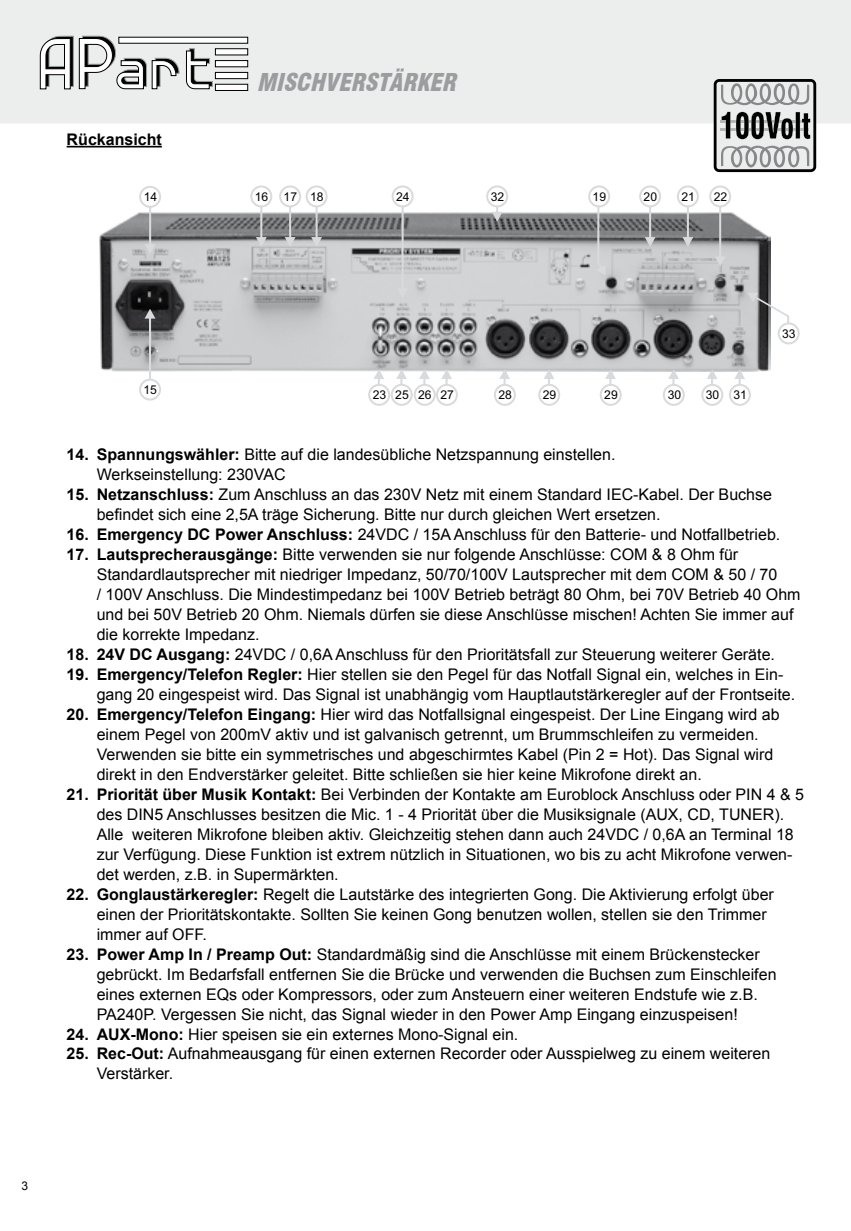
<style>
.page{position:relative;width:851px;height:1231px;background:#fff}
.page>*{position:absolute;margin:0;border:0;box-sizing:border-box;transform-origin:0 0}
.t1{font:italic 900 condensed 24px "Swiss 721 BT";color:#9c9d9f}
.t2{font:16px/20px "Arial";color:#000}
.t3{font:700 16px "Arial";color:#000}
.t4{font:12.2px "Arial";color:#000}
.t5{font:12px "Arial";color:#000}
.s1{font-weight:700}
</style>
<div class="page">
<div style="left:0;top:0;width:850px;height:123px;background:#eceded"></div>
<svg style="left:40px;top:36px;width:139px;height:53px"></svg>
<svg style="left:186px;top:48px;width:27px;height:41px"></svg>
<div style="left:119px;top:37px;width:129px;height:6px;background:#fff"></div>
<div style="left:215px;top:49px;width:33px;height:6px;background:#fff"></div>
<div style="left:215px;top:48px;width:33px;height:7px;border:1px solid #000"></div>
<div style="left:215px;top:84px;width:33px;height:6px;background:#fff"></div>
<div style="left:215px;top:84px;width:33px;height:7px;border:1px solid #000"></div>
<div style="left:215px;top:61px;width:33px;height:6px;background:#fff"></div>
<div style="left:215px;top:60px;width:33px;height:7px;border:1px solid #000"></div>
<div style="left:215px;top:72px;width:33px;height:7px;background:#fff"></div>
<div style="left:215px;top:72px;width:33px;height:7px;border:1px solid #000"></div>
<svg style="left:713px;top:79px;width:103px;height:93px;background:#a2a3a3"></svg>
<img style="left:99px;top:212px;width:671px;height:159px">
<div style="left:139px;top:186px;width:22px;height:22px;border:2px solid #d9dadb;border-radius:50%"></div>
<svg style="left:145px;top:207px;width:10px;height:47px"></svg>
<div style="left:139px;top:378px;width:22px;height:22px;border:2px solid #d9dadb;border-radius:50%"></div>
<svg style="left:145px;top:309px;width:10px;height:71px"></svg>
<div style="left:250px;top:185px;width:22px;height:22px;border:2px solid #d9dadb;border-radius:50%"></div>
<svg style="left:256px;top:207px;width:11px;height:40px"></svg>
<div style="left:368px;top:384px;width:22px;height:22px;border:2px solid #d9dadb;border-radius:50%"></div>
<svg style="left:373px;top:369px;width:11px;height:16px"></svg>
<div style="left:279px;top:185px;width:22px;height:22px;border:2px solid #d9dadb;border-radius:50%"></div>
<svg style="left:285px;top:207px;width:10px;height:40px"></svg>
<div style="left:305px;top:185px;width:22px;height:22px;border:2px solid #d9dadb;border-radius:50%"></div>
<svg style="left:311px;top:207px;width:11px;height:40px"></svg>
<div style="left:588px;top:185px;width:22px;height:22px;border:2px solid #d9dadb;border-radius:50%"></div>
<div style="left:639px;top:185px;width:22px;height:22px;border:2px solid #d9dadb;border-radius:50%"></div>
<svg style="left:644px;top:207px;width:11px;height:40px"></svg>
<div style="left:676px;top:185px;width:22px;height:22px;border:2px solid #d9dadb;border-radius:50%"></div>
<svg style="left:682px;top:207px;width:11px;height:40px"></svg>
<div style="left:709px;top:185px;width:22px;height:22px;border:2px solid #d9dadb;border-radius:50%"></div>
<svg style="left:714px;top:207px;width:11px;height:59px"></svg>
<div style="left:391px;top:185px;width:22px;height:22px;border:2px solid #d9dadb;border-radius:50%"></div>
<svg style="left:397px;top:207px;width:11px;height:91px"></svg>
<div style="left:390px;top:384px;width:22px;height:22px;border:2px solid #d9dadb;border-radius:50%"></div>
<svg style="left:396px;top:369px;width:11px;height:16px"></svg>
<div style="left:413px;top:384px;width:22px;height:22px;border:2px solid #d9dadb;border-radius:50%"></div>
<svg style="left:419px;top:369px;width:11px;height:16px"></svg>
<div style="left:436px;top:384px;width:22px;height:22px;border:2px solid #d9dadb;border-radius:50%"></div>
<svg style="left:441px;top:369px;width:11px;height:16px"></svg>
<div style="left:494px;top:384px;width:21px;height:22px;border:2px solid #d9dadb;border-radius:50%"></div>
<svg style="left:499px;top:369px;width:11px;height:16px"></svg>
<div style="left:538px;top:384px;width:22px;height:22px;border:2px solid #d9dadb;border-radius:50%"></div>
<svg style="left:543px;top:369px;width:11px;height:16px"></svg>
<div style="left:599px;top:384px;width:22px;height:22px;border:2px solid #d9dadb;border-radius:50%"></div>
<svg style="left:605px;top:369px;width:10px;height:16px"></svg>
<div style="left:662px;top:384px;width:22px;height:22px;border:2px solid #d9dadb;border-radius:50%"></div>
<svg style="left:668px;top:369px;width:10px;height:16px"></svg>
<div style="left:701px;top:384px;width:22px;height:22px;border:2px solid #d9dadb;border-radius:50%"></div>
<svg style="left:706px;top:369px;width:11px;height:16px"></svg>
<div style="left:728px;top:384px;width:22px;height:22px;border:2px solid #d9dadb;border-radius:50%"></div>
<svg style="left:734px;top:369px;width:11px;height:16px"></svg>
<div style="left:777px;top:322px;width:22px;height:22px;border:2px solid #d9dadb;border-radius:50%"></div>
<svg style="left:747px;top:292px;width:42px;height:32px"></svg>
<div style="left:486px;top:185px;width:22px;height:22px;border:2px solid #d9dadb;border-radius:50%"></div>
<svg style="left:491px;top:207px;width:11px;height:14px"></svg>
<svg style="left:596px;top:206px;width:9px;height:69px"></svg>
<hr style="left:67px;top:146px;width:95px;height:1px;background:#000">
<p class="t3" style="left:67px;top:129px;width:97px">Rückansicht</p>
<p class="t4" style="left:144px;top:189px;width:15px">14</p>
<h1 class="t1" style="left:257px;top:68px;width:207px">MISCHVERSTÄRKER</h1>
<p class="t4" style="left:255px;top:188px;width:15px">16</p>
<p class="t4" style="left:283px;top:188px;width:41px">17 18</p>
<p class="t4" style="left:396px;top:188px;width:15px">24</p>
<p class="t4" style="left:592px;top:188px;width:15px">19</p>
<p class="t4" style="left:643px;top:188px;width:15px">20</p>
<p class="t4" style="left:681px;top:188px;width:15px">21</p>
<p class="t4" style="left:713px;top:188px;width:15px">22</p>
<p class="t4" style="left:490px;top:188px;width:15px">32</p>
<p class="t4" style="left:143px;top:381px;width:15px">15</p>
<p class="t4" style="left:372px;top:387px;width:15px">23</p>
<p class="t4" style="left:667px;top:386px;width:15px">30</p>
<p class="t4" style="left:395px;top:387px;width:60px">25 26 27</p>
<p class="t4" style="left:498px;top:387px;width:15px">28</p>
<p class="t4" style="left:542px;top:387px;width:15px">29</p>
<p class="t4" style="left:604px;top:387px;width:15px">29</p>
<p class="t4" style="left:705px;top:387px;width:43px">30 31</p>
<p class="t4" style="left:782px;top:325px;width:15px">33</p>
<p class="t2" style="left:97px;top:444px;width:520px;text-indent:-30px"><span class="s1">14. Spannungswähler:</span> Bitte auf die landesübliche Netzspannung einstellen.<br>Werkseinstellung: 230VAC</p>
<p class="t2" style="left:97px;top:484px;width:676px;text-indent:-30px"><span class="s1">15. Netzanschluss:</span> Zum Anschluss an das 230V Netz mit einem Standard IEC-Kabel. Der Buchse befindet sich eine 2,5A träge Sicherung. Bitte nur durch gleichen Wert ersetzen.</p>
<p class="t2" style="left:67px;top:524px;width:715px"><span class="s1">16. Emergency DC Power Anschluss:</span> 24VDC / 15A Anschluss für den Batterie- und Notfallbetrieb.</p>
<p class="t2" style="left:97px;top:544px;width:705px;text-indent:-30px"><span class="s1">17. Lautsprecherausgänge:</span> Bitte verwenden sie nur folgende Anschlüsse: COM &amp; 8 Ohm für Standardlautsprecher mit niedriger Impedanz, 50/70/100V Lautsprecher mit dem COM &amp; 50 / 70<br>/ 100V Anschluss. Die Mindestimpedanz bei 100V Betrieb beträgt 80 Ohm, bei 70V Betrieb 40 Ohm und bei 50V Betrieb 20 Ohm. Niemals dürfen sie diese Anschlüsse mischen! Achten Sie immer auf die korrekte Impedanz.</p>
<p class="t2" style="left:67px;top:644px;width:709px"><span class="s1">18. 24V DC Ausgang:</span> 24VDC / 0,6A Anschluss für den Prioritätsfall zur Steuerung weiterer Geräte.</p>
<p class="t2" style="left:97px;top:664px;width:700px;text-indent:-30px"><span class="s1">19. Emergency/Telefon Regler:</span> Hier stellen sie den Pegel für das Notfall Signal ein, welches in Ein&shy;gang 20 eingespeist wird. Das Signal ist unabhängig vom Hauptlautstärkeregler auf der Frontseite.</p>
<p class="t2" style="left:97px;top:704px;width:684px;text-indent:-30px"><span class="s1">20. Emergency/Telefon Eingang:</span> Hier wird das Notfallsignal eingespeist. Der Line Eingang wird ab einem Pegel von 200mV aktiv und ist galvanisch getrennt, um Brummschleifen zu vermeiden.<br>Verwenden sie bitte ein symmetrisches und abgeschirmtes Kabel (Pin 2 = Hot). Das Signal wird direkt in den Endverstärker geleitet. Bitte schließen sie hier keine Mikrofone direkt an.</p>
<p class="t2" style="left:97px;top:784px;width:708px;text-indent:-30px"><span class="s1">21. Priorität über Musik Kontakt:</span> Bei Verbinden der Kontakte am Euroblock Anschluss oder PIN 4 &amp; 5 des DIN5 Anschlusses besitzen die Mic. 1 - 4 Priorität über die Musiksignale (AUX, CD, TUNER).<br>Alle weiteren Mikrofone bleiben aktiv. Gleichzeitig stehen dann auch 24VDC / 0,6A an Terminal 18 zur Verfügung. Diese Funktion ist extrem nützlich in Situationen, wo bis zu acht Mikrofone verwen&shy;det werden, z.B. in Supermärkten.</p>
<p class="t2" style="left:97px;top:884px;width:678px;text-indent:-30px"><span class="s1">22. Gonglaustärkeregler:</span> Regelt die Lautstärke des integrierten Gong. Die Aktivierung erfolgt über einen der Prioritätskontakte. Sollten Sie keinen Gong benutzen wollen, stellen sie den Trimmer immer auf OFF.</p>
<p class="t2" style="left:97px;top:944px;width:681px;text-indent:-30px"><span class="s1">23. Power Amp In / Preamp Out:</span> Standardmäßig sind die Anschlüsse mit einem Brückenstecker gebrückt. Im Bedarfsfall entfernen Sie die Brücke und verwenden die Buchsen zum Einschleifen eines externen EQs oder Kompressors, oder zum Ansteuern einer weiteren Endstufe wie z.B.<br>PA240P. Vergessen Sie nicht, das Signal wieder in den Power Amp Eingang einzuspeisen!</p>
<p class="t2" style="left:67px;top:1024px;width:453px"><span class="s1">24. AUX-Mono:</span> Hier speisen sie ein externes Mono-Signal ein.</p>
<p class="t2" style="left:97px;top:1044px;width:675px;line-height:19.2px;text-indent:-30px"><span class="s1">25. Rec-Out:</span> Aufnahmeausgang für einen externen Recorder oder Ausspielweg zu einem weiteren<br>Verstärker.</p>
<p class="t5" style="left:21px;top:1177px;width:8px">3</p>
</div>
